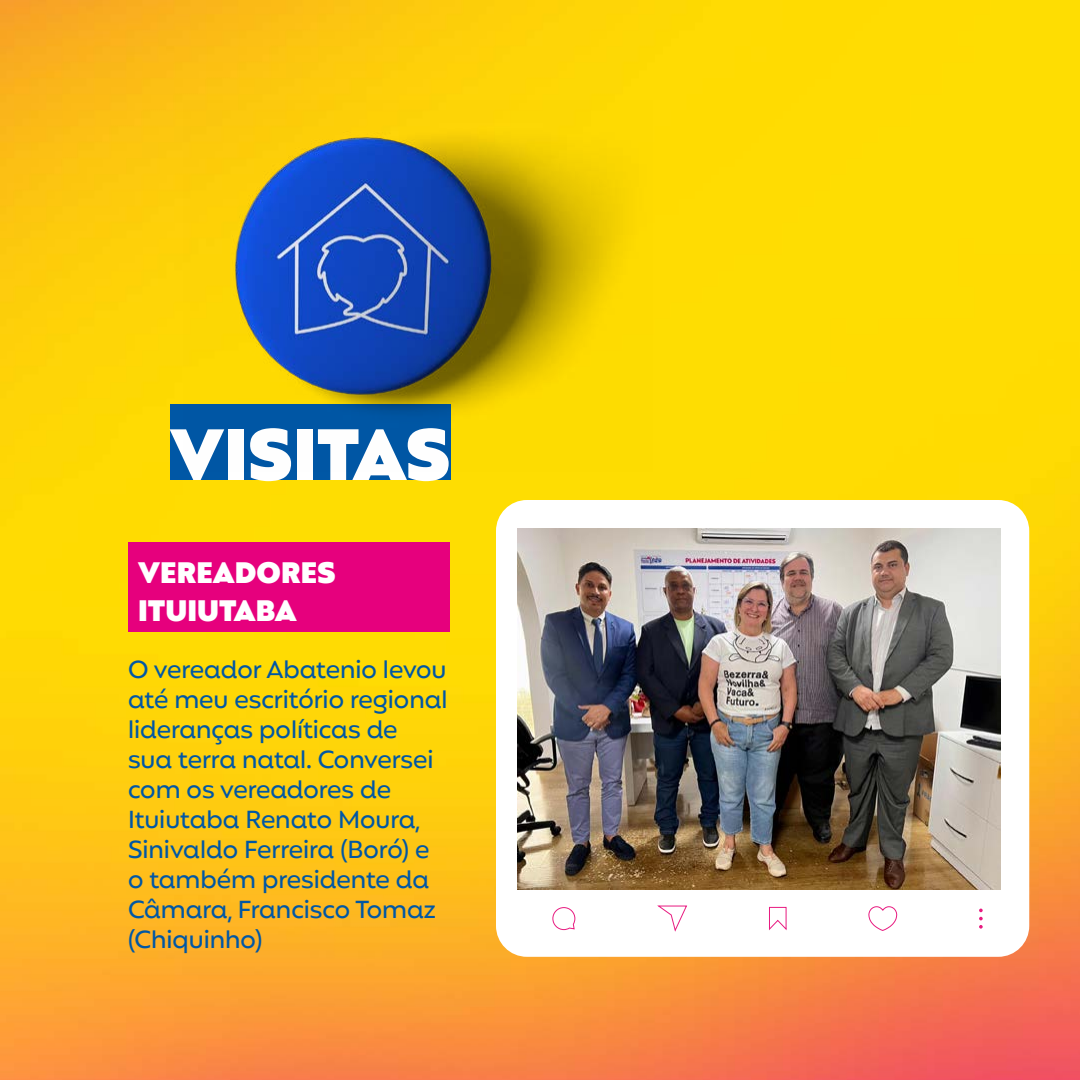
<style>
.page{position:relative;width:1080px;height:1080px;background:#fff}
.page>*{position:absolute;margin:0;border:0;box-sizing:border-box;transform-origin:0 0}
.t1{font:800 73.6px "Mangueira";color:#fff}
.t2{font:800 30.2px/37.6px "Mangueira";color:#fff}
.t3{font:500 25px/30px "Mangueira";color:#0057a5}
</style>
<div class="page">
<img style="left:0;top:0;width:1080px;height:1080px">
<div style="left:170px;top:404px;width:281px;height:76px;background:#0057a5"></div>
<img style="left:184px;top:100px;width:469px;height:371px">
<div style="left:128px;top:542px;width:322px;height:89px;background:#e6007d"></div>
<div style="left:496px;top:500px;width:533px;height:457px;background:#fff;border-radius:31px"></div>
<svg style="left:979px;top:909px;width:4px;height:20px"></svg>
<svg style="left:552px;top:907px;width:24px;height:24px"></svg>
<svg style="left:657px;top:905px;width:30px;height:27px"></svg>
<svg style="left:769px;top:906px;width:18px;height:25px"></svg>
<svg style="left:868px;top:906px;width:30px;height:24px"></svg>
<img style="left:518px;top:529px;width:482px;height:360px">
<h1 class="t1" style="left:170px;top:412px;width:282px">VISITAS</h1>
<p class="t2" style="left:138px;top:554px;width:199px">VEREADORES<br>ITUIUTABA</p>
<p class="t3" style="left:128px;top:656px;width:321px">O vereador Abatenio levou até meu escritório regional lideranças políticas de sua terra natal. Conversei com os vereadores de<br>Ituiutaba Renato Moura,<br>Sinivaldo Ferreira (Boró) e o também presidente da<br>Câmara, Francisco Tomaz (Chiquinho)</p>
</div>
